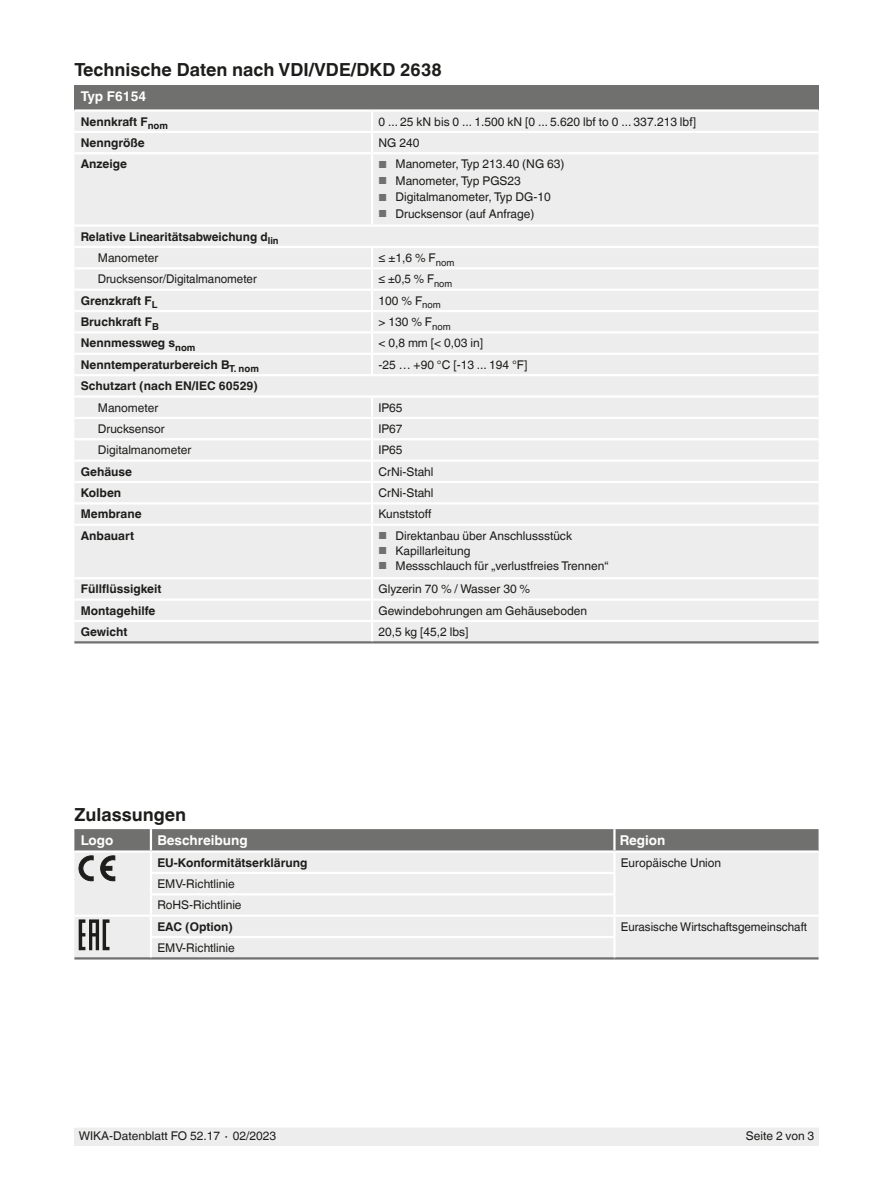
<style>
.page{position:relative;width:893px;height:1188px;background:#fff}
.page>*{position:absolute;margin:0;border:0;box-sizing:border-box;transform-origin:0 0}
.t1{font:700 18px "Helvetica World";color:#1d1d1b}
.t2{font:700 13.5px "Helvetica World";color:#fff}
.t3{font:12px/21.3px "Helvetica World";color:#1d1d1b}
.t4{font:700 12px/21.3px "Helvetica World";color:#1d1d1b}
.s1{font-size:10.2px;color:#70706f}
.s2{font-weight:400}
</style>
<div class="page">
<div style="left:74px;top:1128px;width:745px;height:17px;background:#ededed"></div>
<div style="left:74px;top:85px;width:745px;height:26px;background:#70706f"></div>
<div style="left:74px;top:112px;width:745px;height:529px;background:#ededed"></div>
<hr style="left:74px;top:109px;width:298px;height:3px;background:#fff">
<hr style="left:372px;top:109px;width:447px;height:3px;background:#fff">
<hr style="left:74px;top:641px;width:298px;height:3px;background:#70706f">
<hr style="left:372px;top:641px;width:447px;height:3px;background:#70706f">
<hr style="left:74px;top:131px;width:298px;height:2px;background:#fff">
<hr style="left:372px;top:131px;width:447px;height:2px;background:#fff">
<svg style="left:371px;top:112px;width:2px;height:40px"></svg>
<hr style="left:74px;top:152px;width:298px;height:2px;background:#fff">
<hr style="left:372px;top:152px;width:447px;height:2px;background:#fff">
<hr style="left:371px;top:154px;width:2px;height:70px;background:#fff">
<hr style="left:74px;top:224px;width:298px;height:3px;background:#fff">
<hr style="left:372px;top:224px;width:447px;height:3px;background:#fff">
<hr style="left:74px;top:246px;width:298px;height:2px;background:#fff">
<hr style="left:372px;top:246px;width:447px;height:2px;background:#fff">
<svg style="left:371px;top:248px;width:2px;height:19px"></svg>
<hr style="left:74px;top:267px;width:298px;height:2px;background:#fff">
<hr style="left:372px;top:267px;width:447px;height:2px;background:#fff">
<hr style="left:371px;top:269px;width:2px;height:20px;background:#fff">
<hr style="left:74px;top:289px;width:298px;height:2px;background:#fff">
<hr style="left:372px;top:289px;width:447px;height:2px;background:#fff">
<hr style="left:74px;top:310px;width:298px;height:2px;background:#fff">
<hr style="left:372px;top:310px;width:447px;height:2px;background:#fff">
<hr style="left:74px;top:331px;width:298px;height:3px;background:#fff">
<hr style="left:372px;top:331px;width:447px;height:3px;background:#fff">
<hr style="left:74px;top:353px;width:298px;height:2px;background:#fff">
<hr style="left:372px;top:353px;width:447px;height:2px;background:#fff">
<svg style="left:371px;top:291px;width:2px;height:83px"></svg>
<hr style="left:74px;top:374px;width:298px;height:2px;background:#fff">
<hr style="left:372px;top:374px;width:447px;height:2px;background:#fff">
<hr style="left:74px;top:395px;width:298px;height:3px;background:#fff">
<hr style="left:372px;top:395px;width:447px;height:3px;background:#fff">
<hr style="left:74px;top:417px;width:298px;height:2px;background:#fff">
<hr style="left:372px;top:417px;width:447px;height:2px;background:#fff">
<svg style="left:371px;top:398px;width:2px;height:40px"></svg>
<hr style="left:74px;top:438px;width:298px;height:2px;background:#fff">
<hr style="left:372px;top:438px;width:447px;height:2px;background:#fff">
<hr style="left:371px;top:440px;width:2px;height:20px;background:#fff">
<hr style="left:74px;top:460px;width:298px;height:2px;background:#fff">
<hr style="left:372px;top:460px;width:447px;height:2px;background:#fff">
<hr style="left:74px;top:481px;width:298px;height:2px;background:#fff">
<hr style="left:372px;top:481px;width:447px;height:2px;background:#fff">
<hr style="left:74px;top:502px;width:298px;height:3px;background:#fff">
<hr style="left:372px;top:502px;width:447px;height:3px;background:#fff">
<svg style="left:371px;top:462px;width:2px;height:62px"></svg>
<hr style="left:74px;top:524px;width:298px;height:2px;background:#fff">
<hr style="left:372px;top:524px;width:447px;height:2px;background:#fff">
<hr style="left:371px;top:526px;width:2px;height:51px;background:#fff">
<hr style="left:74px;top:577px;width:298px;height:2px;background:#fff">
<hr style="left:372px;top:577px;width:447px;height:2px;background:#fff">
<hr style="left:371px;top:579px;width:2px;height:20px;background:#fff">
<hr style="left:74px;top:599px;width:298px;height:2px;background:#fff">
<hr style="left:372px;top:599px;width:447px;height:2px;background:#fff">
<hr style="left:74px;top:620px;width:298px;height:2px;background:#fff">
<hr style="left:372px;top:620px;width:447px;height:2px;background:#fff">
<svg style="left:371px;top:601px;width:2px;height:40px"></svg>
<div style="left:74px;top:893px;width:745px;height:64px;background:#ededed"></div>
<hr style="left:151px;top:957px;width:463px;height:3px;background:#70706f">
<hr style="left:150px;top:893px;width:466px;height:2px;background:#fff">
<hr style="left:150px;top:895px;width:2px;height:20px;background:#fff">
<hr style="left:613px;top:895px;width:3px;height:20px;background:#fff">
<hr style="left:74px;top:915px;width:77px;height:2px;background:#fff">
<hr style="left:74px;top:957px;width:77px;height:3px;background:#70706f">
<hr style="left:151px;top:915px;width:463px;height:2px;background:#fff">
<hr style="left:614px;top:915px;width:205px;height:2px;background:#fff">
<hr style="left:613px;top:917px;width:3px;height:19px;background:#fff">
<hr style="left:614px;top:957px;width:205px;height:3px;background:#70706f">
<hr style="left:150px;top:936px;width:466px;height:2px;background:#fff">
<svg style="left:150px;top:917px;width:2px;height:40px"></svg>
<hr style="left:613px;top:938px;width:3px;height:19px;background:#fff">
<svg style="left:74px;top:829px;width:745px;height:64px;background:#c3c3c2"></svg>
<svg style="left:79px;top:919px;width:30px;height:31px"></svg>
<h1 class="t1" style="left:74px;top:60px;width:369px">Technische Daten nach VDI/VDE/DKD 2638</h1>
<p class="t2" style="left:81px;top:89px;width:67px">Typ F6154</p>
<p class="t4" style="left:81px;top:111px;width:89px">Nennkraft F<sub>nom</sub></p>
<p class="t3" style="left:378px;top:111px;width:319px">0 ... 25 kN bis 0 ... 1.500 kN [0 ... 5.620 lbf to 0 ... 337.213 lbf]</p>
<p class="t4" style="left:81px;top:132px;width:66px">Nenngröße</p>
<p class="t3" style="left:378px;top:132px;width:42px">NG 240</p>
<p class="t4" style="left:81px;top:153px;width:48px">Anzeige</p>
<p class="t3" style="left:378px;top:153px;width:188px"><span class="s1">■</span> Manometer, Typ 213.40 (NG 63)</p>
<p class="t3" style="left:378px;top:170px;width:144px"><span class="s1">■</span> Manometer, Typ PGS23</p>
<p class="t3" style="left:378px;top:186px;width:174px"><span class="s1">■</span> Digitalmanometer, Typ DG-10</p>
<p class="t3" style="left:378px;top:203px;width:158px"><span class="s1">■</span> Drucksensor (auf Anfrage)</p>
<p class="t4" style="left:98px;top:226px;width:182px;text-indent:-17px">Relative Linearitätsabweichung d<sub>lin<br></sub><span class="s2">Manometer</span></p>
<p class="t3" style="left:378px;top:247px;width:78px">≤ ±1,6 % F<sub>nom</sub></p>
<p class="t3" style="left:98px;top:269px;width:161px">Drucksensor/Digitalmanometer</p>
<p class="t3" style="left:378px;top:269px;width:75px">≤ ±0,5 % F<sub>nom</sub></p>
<p class="t4" style="left:81px;top:290px;width:78px">Grenzkraft F<sub>L</sub></p>
<p class="t3" style="left:378px;top:290px;width:64px">100 % F<sub>nom</sub></p>
<p class="t4" style="left:81px;top:311px;width:80px">Bruchkraft F<sub>B</sub></p>
<p class="t3" style="left:378px;top:311px;width:74px">&gt; 130 % F<sub>nom</sub></p>
<p class="t4" style="left:81px;top:333px;width:116px">Nennmessweg s<sub>nom</sub></p>
<p class="t3" style="left:378px;top:333px;width:106px">&lt; 0,8 mm [&lt; 0,03 in]</p>
<p class="t4" style="left:81px;top:354px;width:180px">Nenntemperaturbereich B<sub>T.</sub> <sub>nom</sub></p>
<p class="t3" style="left:378px;top:354px;width:150px">-25 … +90 °C [-13 ... 194 °F]</p>
<p class="t4" style="left:81px;top:375px;width:179px">Schutzart (nach EN/IEC 60529)</p>
<p class="t3" style="left:98px;top:397px;width:62px">Manometer</p>
<p class="t3" style="left:378px;top:397px;width:26px">IP65</p>
<p class="t3" style="left:98px;top:418px;width:69px">Drucksensor</p>
<p class="t3" style="left:378px;top:418px;width:26px">IP67</p>
<p class="t3" style="left:98px;top:439px;width:95px">Digitalmanometer</p>
<p class="t3" style="left:378px;top:439px;width:26px">IP65</p>
<p class="t4" style="left:81px;top:461px;width:53px">Gehäuse</p>
<p class="t3" style="left:378px;top:461px;width:57px">CrNi-Stahl</p>
<p class="t4" style="left:81px;top:482px;width:42px">Kolben</p>
<p class="t3" style="left:378px;top:482px;width:57px">CrNi-Stahl</p>
<p class="t4" style="left:81px;top:504px;width:62px">Membrane</p>
<p class="t3" style="left:378px;top:504px;width:55px">Kunststoff</p>
<p class="t4" style="left:81px;top:525px;width:55px">Anbauart</p>
<p class="t3" style="left:378px;top:525px;width:195px"><span class="s1">■</span> Direktanbau über Anschlussstück</p>
<p class="t3" style="left:378px;top:540px;width:94px"><span class="s1">■</span> Kapillarleitung</p>
<p class="t3" style="left:378px;top:555px;width:231px"><span class="s1">■</span> Messschlauch für „verlustfreies Trennen“</p>
<p class="t4" style="left:81px;top:578px;width:82px">Füllflüssigkeit</p>
<p class="t3" style="left:378px;top:578px;width:153px">Glyzerin 70 % / Wasser 30 %</p>
<p class="t4" style="left:81px;top:600px;width:76px">Montagehilfe</p>
<p class="t3" style="left:378px;top:600px;width:210px">Gewindebohrungen am Gehäuseboden</p>
<p class="t4" style="left:81px;top:621px;width:48px">Gewicht</p>
<p class="t3" style="left:378px;top:621px;width:92px">20,5 kg [45,2 lbs]</p>
<h1 class="t1" style="left:74px;top:804px;width:113px">Zulassungen</h1>
<p class="t2" style="left:81px;top:833px;width:34px">Logo</p>
<p class="t2" style="left:157px;top:833px;width:92px">Beschreibung</p>
<p class="t2" style="left:620px;top:833px;width:47px">Region</p>
<p class="t4" style="left:157px;top:852px;width:152px">EU-Konformitätserklärung</p>
<p class="t3" style="left:621px;top:852px;width:102px">Europäische Union</p>
<p class="t3" style="left:157px;top:873px;width:86px">EMV-Richtlinie<br>RoHS-Richtlinie</p>
<p class="t4" style="left:157px;top:916px;width:77px">EAC (Option)</p>
<p class="t3" style="left:621px;top:916px;width:188px">Eurasische Wirtschaftsgemeinschaft</p>
<p class="t3" style="left:157px;top:937px;width:79px">EMV-Richtlinie</p>
<p class="t3" style="left:79px;top:1126px;width:199px">WIKA-Datenblatt FO 52.17 ∙ 02/2023</p>
<p class="t3" style="left:746px;top:1126px;width:70px">Seite 2 von 3</p>
</div>
